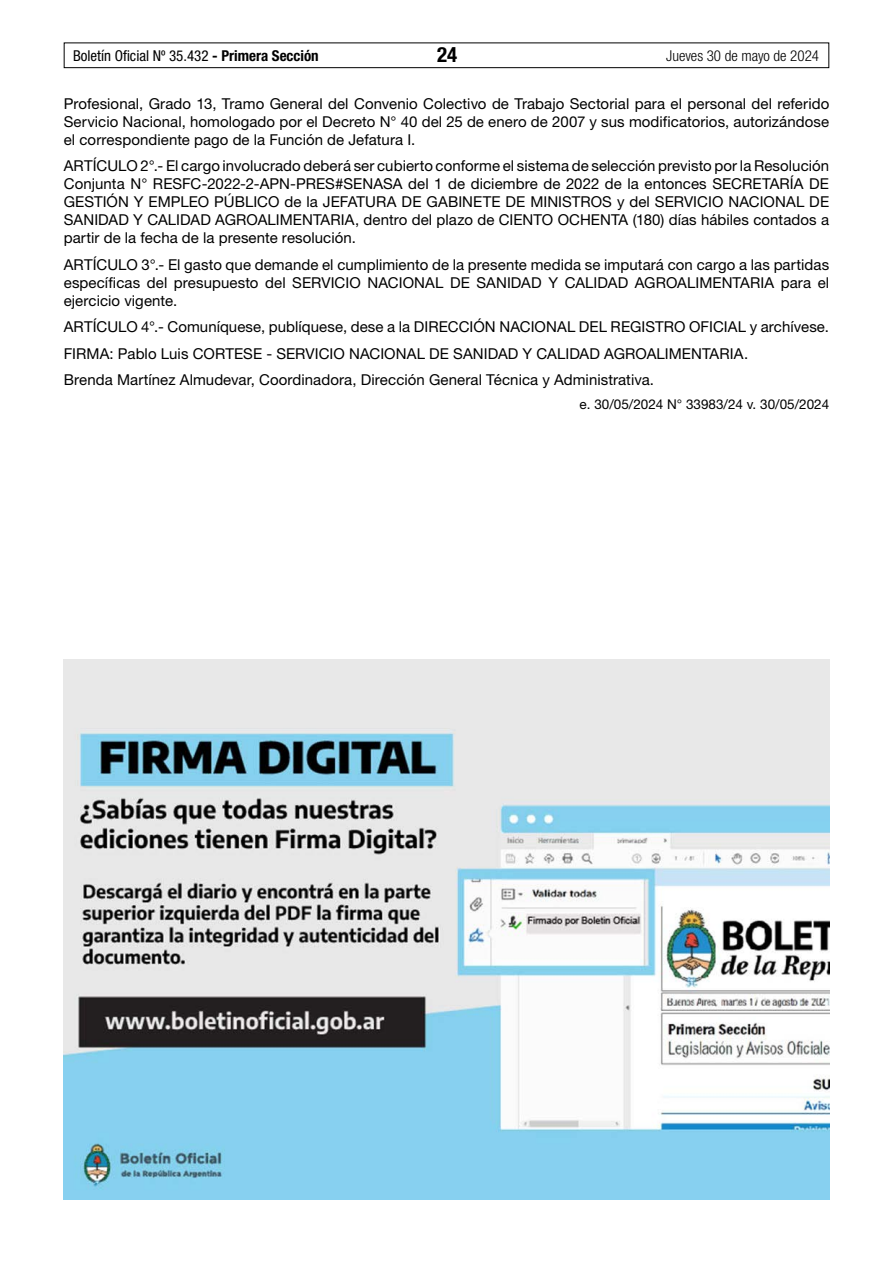
<style>
.page{position:relative;width:893px;height:1263px;background:#fff}
.page>*{position:absolute;margin:0;border:0;box-sizing:border-box;transform-origin:0 0}
.t1{font:700 condensed 21px "Helvetica Neue LT Std";color:#000}
.t2{font:15px/18px "Helvetica Neue LT Std";letter-spacing:.005em;color:#000;text-align:justify}
.t3{font:condensed 15px "Helvetica Neue LT Std";color:#000}
.t4{font:300 condensed 15px "Helvetica Neue LT Std";color:#000}
.t5{font:13.5px "Helvetica Neue LT Std";color:#000}
.s1{font-weight:700}
</style>
<div class="page">
<div style="left:64px;top:43px;width:765px;height:25px;border:1px solid #000"></div>
<img style="left:64px;top:659px;width:765px;height:540px">
<p class="t3" style="left:73px;top:47px;width:247px">Boletín Oficial Nº 35.432 <span class="s1">- Primera Sección</span></p>
<h1 class="t1" style="left:437px;top:42px;width:22px">24</h1>
<p class="t4" style="left:666px;top:47px;width:154px">Jueves 30 de mayo de 2024</p>
<p class="t2" style="left:64px;top:94px;width:767px">Profesional, Grado 13, Tramo General del Convenio Colectivo de Trabajo Sectorial para el personal del referido Servicio Nacional, homologado por el Decreto N° 40 del 25 de enero de 2007 y sus modificatorios, autorizándose el correspondiente pago de la Función de Jefatura I.</p>
<p class="t2" style="left:64px;top:156px;width:767px">ARTÍCULO 2°.- El cargo involucrado deberá ser cubierto conforme el sistema de selección previsto por la Resolución Conjunta N° RESFC-2022-2-APN-PRES#SENASA del 1 de diciembre de 2022 de la entonces SECRETARÍA DE GESTIÓN Y EMPLEO PÚBLICO de la JEFATURA DE GABINETE DE MINISTROS y del SERVICIO NACIONAL DE SANIDAD Y CALIDAD AGROALIMENTARIA, dentro del plazo de CIENTO OCHENTA (180) días hábiles contados a partir de la fecha de la presente resolución.</p>
<p class="t2" style="left:64px;top:255px;width:767px">ARTÍCULO 3°.- El gasto que demande el cumplimiento de la presente medida se imputará con cargo a las partidas específicas del presupuesto del SERVICIO NACIONAL DE SANIDAD Y CALIDAD AGROALIMENTARIA para el ejercicio vigente.</p>
<p class="t2" style="left:64px;top:313px;width:767px;line-height:26.5px;text-align:left">ARTÍCULO 4°.- Comuníquese, publíquese, dese a la DIRECCIÓN NACIONAL DEL REGISTRO OFICIAL y archívese.<br>FIRMA: Pablo Luis CORTESE - SERVICIO NACIONAL DE SANIDAD Y CALIDAD AGROALIMENTARIA.<br>Brenda Martínez Almudevar, Coordinadora, Dirección General Técnica y Administrativa.</p>
<p class="t5" style="left:580px;top:396px;width:251px">e. 30/05/2024 N° 33983/24 v. 30/05/2024</p>
</div>
